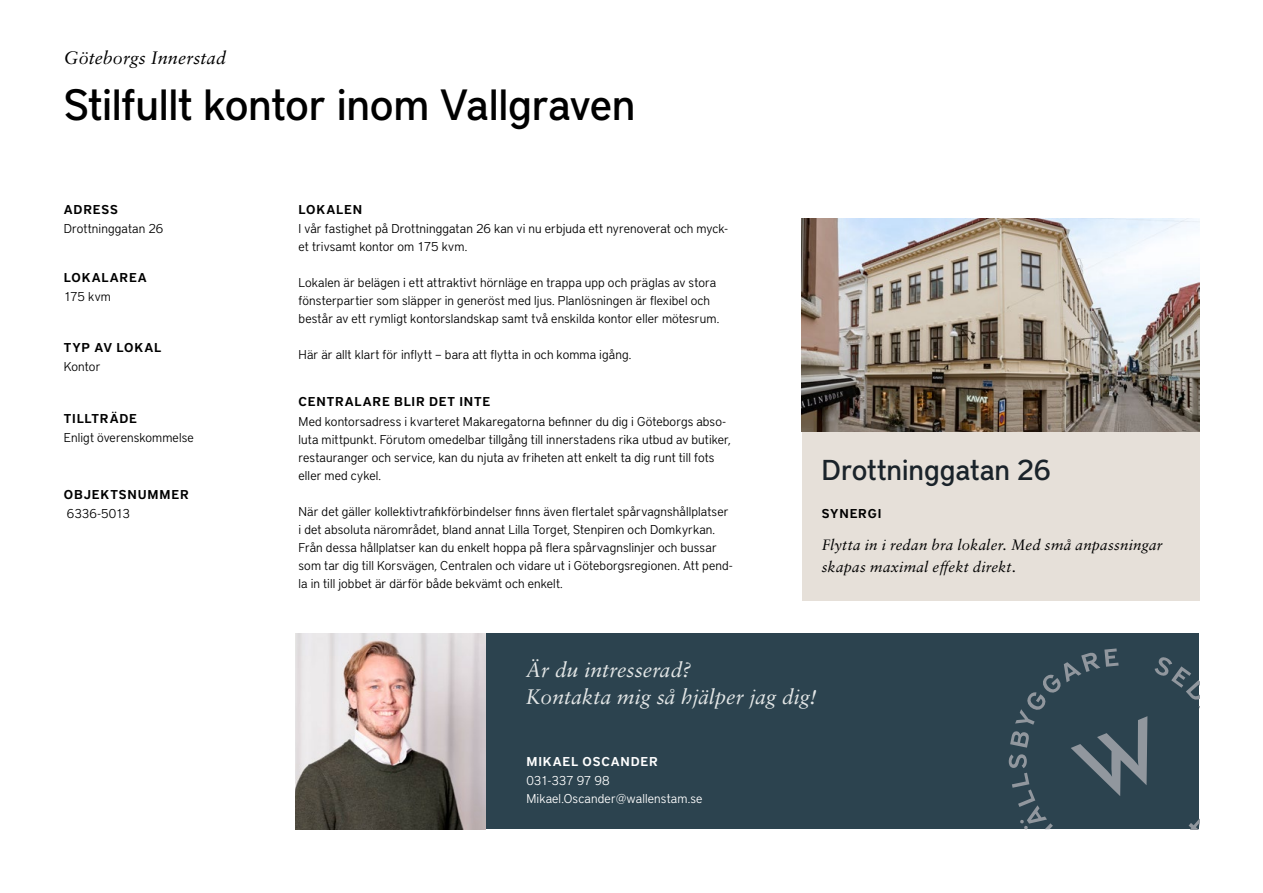
<style>
.page{position:relative;width:1263px;height:893px;background:#fff}
.page>*{position:absolute;margin:0;border:0;box-sizing:border-box;transform-origin:0 0}
.t1{font:500 43.5px "District Pro";letter-spacing:-.01em;color:#000}
.t2{font:500 28.65px "District Pro";letter-spacing:-.005em;color:#1a232a}
.t3{font:italic 21px/27px "Sabon LT Pro";color:#e3e6e6}
.t4{font:italic 18px "Sabon LT Pro";letter-spacing:.005em;color:#000}
.t5{font:italic 15px/22.5px "Sabon LT Pro";letter-spacing:.015em;color:#000}
.t6{font:300 12.75px/18px "District Pro";letter-spacing:.01em;color:#000}
.t7{font:600 12.75px "District Pro";letter-spacing:.065em;color:#000}
.t8{font:300 12.75px/18px "District Pro";letter-spacing:.01em;color:#fff}
.t9{font:600 12.75px "District Pro";letter-spacing:.065em;color:#fff}
</style>
<div class="page">
<div style="left:802px;top:432px;width:397px;height:169px;background:#e6e0d9"></div>
<img style="left:802px;top:218px;width:397px;height:214px">
<div style="left:486px;top:634px;width:713px;height:195px;background:#2c434f"></div>
<img style="left:295px;top:634px;width:191px;height:195px">
<svg style="left:1155px;top:657px;width:44px;height:50px"></svg>
<svg style="left:1188px;top:819px;width:11px;height:10px"></svg>
<svg style="left:1009px;top:648px;width:138px;height:181px"></svg>
<h3 class="t4" style="left:64px;top:46px;width:164px">Göteborgs Innerstad</h3>
<h1 class="t1" style="left:64px;top:75px;width:573px">Stilfullt kontor inom Vallgraven</h1>
<p class="t7" style="left:64px;top:200px;width:56px">ADRESS</p>
<p class="t6" style="left:64px;top:218px;width:101px">Drottninggatan 26</p>
<p class="t7" style="left:64px;top:268px;width:85px">LOKALAREA</p>
<p class="t6" style="left:64px;top:287px;width:49px">175 kvm</p>
<p class="t7" style="left:64px;top:338px;width:99px">TYP AV LOKAL</p>
<p class="t6" style="left:64px;top:356px;width:38px">Kontor</p>
<p class="t7" style="left:64px;top:410px;width:75px">TILLTRÄDE</p>
<p class="t6" style="left:64px;top:428px;width:131px">Enligt överenskommelse</p>
<p class="t7" style="left:64px;top:486px;width:127px">OBJEKTSNUMMER</p>
<p class="t6" style="left:67px;top:504px;width:65px">6336-5013</p>
<p class="t7" style="left:298px;top:200px;width:65px">LOKALEN</p>
<p class="t6" style="left:298px;top:219px;width:431px">I vår fastighet på Drottninggatan 26 kan vi nu erbjuda ett nyrenoverat och myck&shy;et trivsamt kontor om 175 kvm.</p>
<p class="t6" style="left:298px;top:273px;width:422px">Lokalen är belägen i ett attraktivt hörnläge en trappa upp och präglas av stora fönsterpartier som släpper in generöst med ljus. Planlösningen är flexibel och består av ett rymligt kontorslandskap samt två enskilda kontor eller mötesrum.</p>
<p class="t6" style="left:298px;top:345px;width:334px">Här är allt klart för inflytt – bara att flytta in och komma igång.</p>
<p class="t7" style="left:298px;top:392px;width:193px">CENTRALARE BLIR DET INTE</p>
<p class="t6" style="left:298px;top:412px;width:434px">Med kontorsadress i kvarteret Makaregatorna befinner du dig i Göteborgs abso&shy;luta mittpunkt. Förutom omedelbar tillgång till innerstadens rika utbud av butiker, restauranger och service, kan du njuta av friheten att enkelt ta dig runt till fots eller med cykel.</p>
<p class="t6" style="left:298px;top:502px;width:436px">När det gäller kollektivtrafikförbindelser finns även flertalet spårvagnshållplatser i det absoluta närområdet, bland annat Lilla Torget, Stenpiren och Domkyrkan.<br>Från dessa hållplatser kan du enkelt hoppa på flera spårvagnslinjer och bussar som tar dig till Korsvägen, Centralen och vidare ut i Göteborgsregionen. Att pend&shy;la in till jobbet är därför både bekvämt och enkelt.</p>
<h2 class="t2" style="left:821px;top:451px;width:231px">Drottninggatan 26</h2>
<p class="t7" style="left:822px;top:505px;width:61px">SYNERGI</p>
<p class="t5" style="left:822px;top:533px;width:342px">Flytta in i redan bra lokaler. Med små anpassningar skapas maximal effekt direkt.</p>
<h3 class="t3" style="left:526px;top:655px;width:292px">Är du intresserad?<br>Kontakta mig så hjälper jag dig!</h3>
<p class="t9" style="left:526px;top:753px;width:133px">MIKAEL OSCANDER</p>
<p class="t8" style="left:526px;top:771px;width:178px">031-337 97 98<br>Mikael.Oscander@wallenstam.se</p>
</div>
